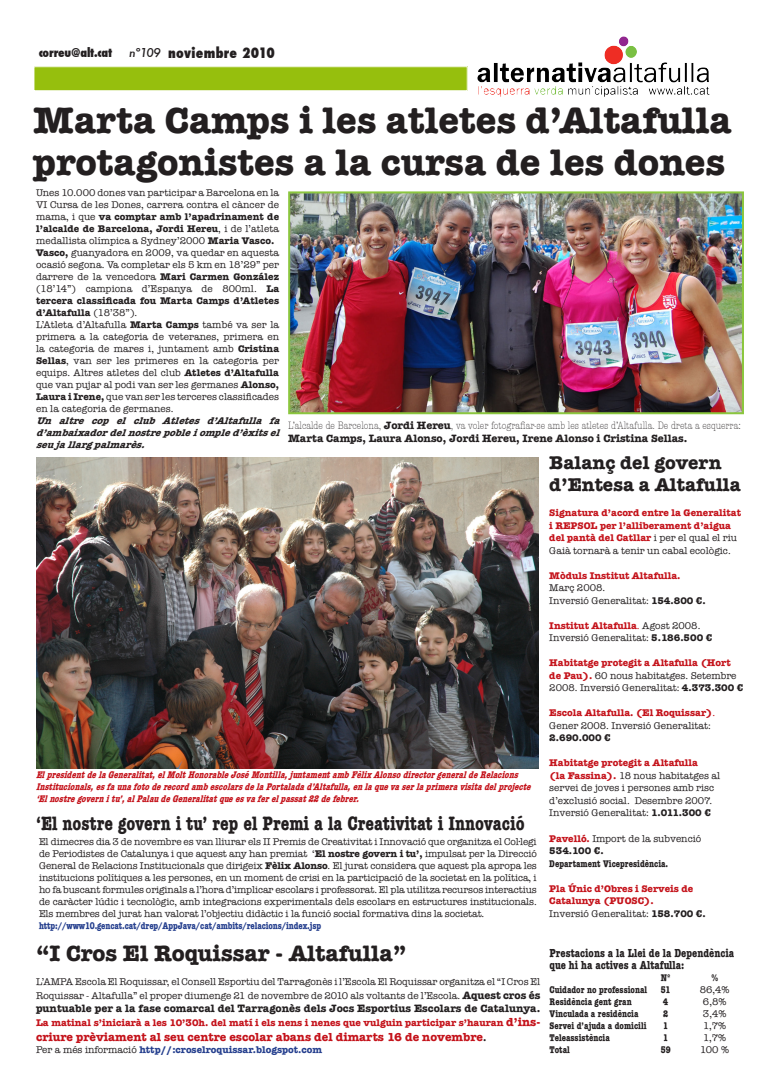
<style>
.page{position:relative;width:780px;height:1092px;background:#fff}
.page>*{position:absolute;margin:0;border:0;box-sizing:border-box;transform-origin:0 0}
.t1{font:700 38px "American Typewriter";color:#231f20}
.t2{font:700 23px "American Typewriter";color:#231f20}
.t3{font:700 condensed 20px "American Typewriter";color:#231f20}
.t4{font:700 19px/22px "American Typewriter";color:#231f20}
.t5{font:800 condensed 14px "Futura";letter-spacing:.02em;color:#231f20}
.t6{font:700 12px "American Typewriter";color:#c4121a}
.t7{font:700 condensed 12px/12px "American Typewriter";color:#231f20}
.t8{font:800 condensed 12px "Futura";letter-spacing:-.015em;color:#231f20}
.t9{font:700 11px "American Typewriter";color:#231f20}
.t10{font:300 condensed 11px "American Typewriter";color:#231f20}
.t11{font:10px/12px "American Typewriter";color:#231f20;text-align:justify}
.t12{font:700 10px/12.5px "American Typewriter";color:#c4121a}
.t13{font:italic 700 condensed 10px/12px "American Typewriter";color:#c4121a}
.t14{font:700 condensed 10px/12.5px "American Typewriter";color:#231f20}
.t15{font:italic 700 10px/12px "American Typewriter";color:#231f20;text-align:justify}
.t16{font:700 condensed 10px "American Typewriter";letter-spacing:-.01em;color:#253f8e}
.t17{font:700 10px "American Typewriter";color:#253f8e}
.t18{font:700 10px "American Typewriter";color:#231f20}
.s1{font-weight:500;font-style:italic;font-stretch:normal;font-size:12px}
.s2{font-weight:700}
.s3{font-weight:700;font-stretch:normal}
.s4{font-weight:700;font-size:11px}
.s5{font-size:12px}
.s6{font-size:10px;color:#231f20}
.s7{font-weight:400;color:#231f20}
.s8{font-weight:400}
.s9{font-weight:700;color:#c4121a}
.s10{color:#c4121a}
.s11{font-stretch:normal;color:#c4121a}
.s12{font-weight:400;font-stretch:normal}
.s13{font-stretch:normal}
</style>
<div class="page">
<div style="left:34px;top:67px;width:433px;height:24px;background:#96bf0d"></div>
<div style="left:34px;top:67px;width:433px;height:24px;border:1px solid #fff"></div>
<img style="left:477px;top:37px;width:232px;height:46px">
<img style="left:291px;top:194px;width:450px;height:217px">
<div style="left:288px;top:191px;width:456px;height:223px;border:2px solid #8bc63e"></div>
<img style="left:36px;top:457px;width:502px;height:311px">
<p class="t8" style="left:39px;top:45px;width:75px">correu@alt.cat</p>
<p class="t5" style="left:129px;top:43px;width:147px"><span class="s1">nº109</span> noviembre 2010</p>
<p class="t1" style="left:33px;top:96px;width:700px">Marta Camps i les atletes d’Altafulla</p>
<p class="t1" style="left:33px;top:138px;width:693px">protagonistes a la cursa de les dones</p>
<p class="t11" style="left:36px;top:187px;width:244px">Unes 10.000 dones van participar a Barcelona en la VI Cursa de les Dones, carrera contra el càncer de mama, i que <span class="s2">va comptar amb l’apadrinament de l’alcalde de Barcelona, Jordi Hereu</span>, i de l’atleta medallista olímpica a Sydney’2000 <span class="s2">Maria Vasco.</span></p>
<p class="t11" style="left:36px;top:247px;width:245px"><span class="s2">Vasco,</span> guanyadora en 2009, va quedar en aquesta ocasió segona. Va completar els 5 km en 18’29” per darrere de la vencedora <span class="s2">Mari Carmen González </span>(18’14”) campiona d’Espanya de 800ml. <span class="s2">La tercera classificada fou Marta Camps d’Atletes d’Altafulla</span> (18’38”).</p>
<p class="t11" style="left:36px;top:319px;width:245px">L’Atleta d’Altafulla <span class="s2">Marta Camps</span> també va ser la primera a la categoria de veteranes, primera en la categoria de mares i, juntament amb <span class="s2">Cristina Sellas</span>, van ser les primeres en la categoria per equips. Altres atletes del club <span class="s2">Atletes d’Altafulla </span>que van pujar al podi van ser les germanes <span class="s2">Alonso, Laura i Irene,</span> que van ser les terceres classificades en la categoria de germanes.</p>
<p class="t15" style="left:36px;top:415px;width:249px">Un altre cop el club Atletes d’Altafulla fa d’ambaixadordelnostrepobleiompled’èxitsel seujallargpalmarès.</p>
<p class="t10" style="left:288px;top:420px;width:454px">L’alcalde de Barcelona, <span class="s3">Jordi Hereu</span>, va voler fotografiar-se amb les atletes d’Altafulla. De dreta a esquerra:</p>
<p class="t9" style="left:288px;top:432px;width:401px">Marta Camps, Laura Alonso, Jordi Hereu, Irene Alonso i Cristina Sellas.</p>
<p class="t13" style="left:36px;top:769px;width:499px">Elp residentdelaGeneralitat,elMoltHonorableJoséMontilla,juntamentambFèlixAlonsodirectorgeneraldeRelacions<br>Institucionals,esfaunafotoderecordambescolarsdelaPortaladad’Altafulla,enlaquevaserlap rimeravisitadelp rojecte ‘Elnostregovernitu’,alPalaudeGeneralitatqueesvaferelp assat22defebrer.</p>
<p class="t3" style="left:36px;top:811px;width:490px">‘El nostre govern i tu’ rep el Premi a la Creativitat i Innovació</p>
<p class="t11" style="left:39px;top:835px;width:499px">El dimecres dia 3 de novembre es van lliurar els II Premis de Creativitat i Innovació que organitza el Col·legi de Periodistes de Catalunya i que aquest any han premiat ‘<span class="s2">El nostre govern i tu’,</span> impulsat per la Direcció General de Relacions Institucionals que dirigeix <span class="s2">Fèlix Alonso</span>. El jurat considera que aquest pla apropa les institucions polítiques a les persones, en un moment de crisi en la participació de la societat en la política, i ho fa buscant formules originals a l’hora d’implicar escolars i professorat. El pla utilitza recursos interactius de caràcter lúdic i tecnològic, amb integracions experimentals dels escolars en estructures institucionals.<br>Els membres del jurat han valorat l’objectiu didàctic i la funció social formativa dins la societat.</p>
<p class="t16" style="left:39px;top:919px;width:283px">http://www10.gencat.cat/drep/AppJava/cat/ambits/relacions/index.jsp</p>
<p class="t2" style="left:36px;top:939px;width:372px">“I Cros El Roquissar - Altafulla”</p>
<p class="t11" style="left:36px;top:975px;width:505px;line-height:13.2px">L’AMPA Escola El Roquissar, el Consell Esportiu del Tarragonès i l’Escola El Roquissar organitza el “I Cros El<br>Roquissar - Altafulla” el proper diumenge 21 de novembre de 2010 als voltants de l’Escola. <span class="s4">Aquest cros és</span></p>
<p class="t9" style="left:36px;top:1001px;width:505px">puntuable per a la fase comarcal del Tarragonès dels Jocs Esportius Escolars de Catalunya.</p>
<p class="t12" style="left:36px;top:1016px;width:506px">La matinal s’iniciarà a les 10’30h. del matí i els nens i nenes que vulguin participar s’hauran <span class="s5">d’ins-</span></p>
<p class="t6" style="left:36px;top:1029px;width:452px">criure prèviament al seu centre escolar abans del dimarts 16 de novembre<span class="s6">.</span></p>
<p class="t17" style="left:36px;top:1042px;width:287px"><span class="s7">Per a més informació</span> http//:croselroquissar.blogspot.com</p>
<p class="t4" style="left:549px;top:452px;width:193px">Balanç del govern d’Entesa a Altafulla</p>
<p class="t12" style="left:549px;top:506px;width:193px">Signatura d’acord entre la Generalitat i REPSOL per l’alliberament d’aigua del pantà del Catllar <span class="s7">i per el qual el riu Gaià tornarà a tenir un cabal ecològic.</span></p>
<p class="t12" style="left:549px;top:569px;width:133px">Mòduls Institut Altafulla.</p>
<p class="t11" style="left:549px;top:582px;width:57px">Març 2008.</p>
<p class="t11" style="left:549px;top:594px;width:158px">Inversió Generalitat: <span class="s2">154.800 €.</span></p>
<p class="t12" style="left:549px;top:619px;width:152px">Institut Altafulla<span class="s8">.</span> <span class="s7">Agost 2008.</span></p>
<p class="t11" style="left:549px;top:632px;width:164px">Inversió Generalitat: <span class="s2">5.186.500 €</span></p>
<p class="t11" style="left:549px;top:656px;width:196px;line-height:12.5px;text-align:left"><span class="s9">Habitatge protegit a Altafulla (Hort de Pau).</span> 60 nous habitatges. Setembre<br>2008. Inversió Generalitat: <span class="s2">4.373.300 €</span></p>
<p class="t11" style="left:549px;top:706px;width:167px;line-height:12.5px"><span class="s9">Escola Altafulla. (El Roquissar)</span><span class="s10">.<br></span>Gener 2008. Inversió Generalitat:</p>
<p class="t18" style="left:549px;top:732px;width:63px">2.690.000 €</p>
<p class="t11" style="left:549px;top:756px;width:172px;line-height:12.5px;text-align:left"><span class="s9">Habitatge protegit a Altafulla<br>(la Fassina).</span> 18 nous habitatges al servei de joves i persones amb risc d’exclusió social. Desembre 2007.</p>
<p class="t11" style="left:549px;top:807px;width:163px">Inversió Generalitat: <span class="s2">1.011.300 €</span></p>
<p class="t14" style="left:549px;top:831px;width:153px"><span class="s11">Pavelló.</span> <span class="s12">Import de la subvenció<br></span><span class="s13">534.100 €.<br></span>Departament Vicepresidència.</p>
<p class="t12" style="left:549px;top:881px;width:145px">Pla Únic d’Obres i Serveis de<br>Catalunya (PUOSC).</p>
<p class="t11" style="left:549px;top:907px;width:158px">Inversió Generalitat: <span class="s2">158.700 €.</span></p>
<p class="t7" style="left:549px;top:946px;width:186px">Prestacions a la Llei de la Dependència que hi ha actives a Altafulla:</p>
<p class="t14" style="left:660px;top:971px;width:11px">Nº</p>
<p class="t14" style="left:711px;top:971px;width:8px">%</p>
<p class="t14" style="left:549px;top:983px;width:99px">Cuidador no professional</p>
<p class="t14" style="left:661px;top:983px;width:11px">51</p>
<p class="t11" style="left:699px;top:983px;width:31px">86,4%</p>
<p class="t14" style="left:549px;top:995px;width:84px">Residència gent gran</p>
<p class="t14" style="left:663px;top:995px;width:6px">4</p>
<p class="t11" style="left:703px;top:995px;width:25px">6,8%</p>
<p class="t14" style="left:549px;top:1007px;width:90px">Vinculada a residència</p>
<p class="t14" style="left:663px;top:1007px;width:6px">2</p>
<p class="t11" style="left:703px;top:1007px;width:25px">3,4%</p>
<p class="t14" style="left:549px;top:1019px;width:98px">Servei d’ajuda a domicili</p>
<p class="t14" style="left:663px;top:1019px;width:6px">1</p>
<p class="t11" style="left:703px;top:1019px;width:25px">1,7%</p>
<p class="t14" style="left:549px;top:1031px;width:62px">Teleassistència</p>
<p class="t14" style="left:663px;top:1031px;width:6px">1</p>
<p class="t11" style="left:703px;top:1031px;width:25px">1,7%</p>
<p class="t14" style="left:549px;top:1043px;width:22px">Total</p>
<p class="t14" style="left:660px;top:1043px;width:11px">59</p>
<p class="t11" style="left:700px;top:1043px;width:30px">100 %</p>
</div>
